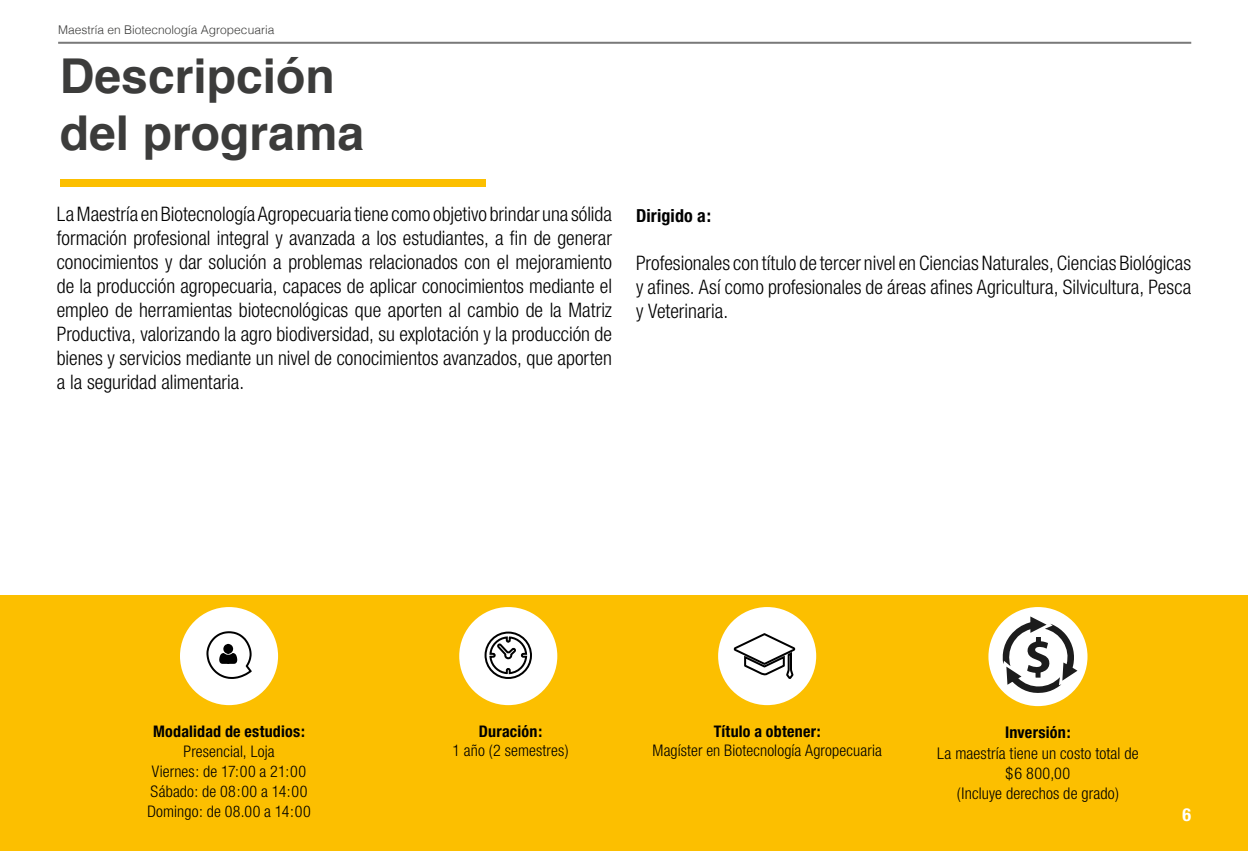
<style>
.page{position:relative;width:1248px;height:851px;background:#fff}
.page>*{position:absolute;margin:0;border:0;box-sizing:border-box;transform-origin:0 0}
.t1{font:700 48px/57.6px "Helvetica";color:#3c3c3b}
.t2{font:300 condensed 20px/24px "Helvetica Neue";color:#000;text-align:justify}
.t3{font:700 condensed 18px "Helvetica Neue";letter-spacing:.005em;color:#000}
.t4{font:700 condensed 18px "Helvetica Neue";color:#fff}
.t5{font:300 condensed 16.2px/20.2px "Helvetica Neue";letter-spacing:.01em;color:#000;text-align:center}
.t6{font:700 condensed 16.2px "Helvetica Neue";letter-spacing:.015em;color:#000}
.t7{font:300 condensed 16px/20px "Helvetica Neue";letter-spacing:.01em;color:#000;text-align:center}
.t8{font:700 condensed 16px "Helvetica Neue";letter-spacing:.015em;color:#000}
.t9{font:300 12px "Helvetica";color:#3c3c3b}
</style>
<div class="page">
<hr style="left:58px;top:42px;width:1133px;height:2px;background:#797979">
<div style="left:60px;top:180px;width:425px;height:7px;background:#fcbf00"></div>
<div style="left:0;top:595px;width:1247px;height:255px;background:#fcbf00"></div>
<div style="left:718px;top:607px;width:98px;height:98px;background:#fff;border-radius:50%"></div>
<div style="left:180px;top:607px;width:98px;height:98px;background:#fff;border-radius:50%"></div>
<svg style="left:733px;top:633px;width:63px;height:46px"></svg>
<div style="left:459px;top:607px;width:98px;height:98px;background:#fff;border-radius:50%"></div>
<svg style="left:484px;top:631px;width:48px;height:48px"></svg>
<svg style="left:206px;top:631px;width:46px;height:48px"></svg>
<div style="left:988px;top:607px;width:99px;height:99px;background:#fff;border-radius:50%"></div>
<svg style="left:1002px;top:616px;width:75px;height:78px"></svg>
<p class="t9" style="left:58px;top:20px;width:218px">Maestría en Biotecnología Agropecuaria</p>
<h1 class="t1" style="left:60px;top:48px;width:306px">Descripción del programa</h1>
<p class="t2" style="left:57px;top:201px;width:556px">La Maestría en Biotecnología Agropecuaria tiene como objetivo brindar una sólida formación profesional integral y avanzada a los estudiantes, a fin de generar conocimientos y dar solución a problemas relacionados con el mejoramiento de la producción agropecuaria, capaces de aplicar conocimientos mediante el empleo de herramientas biotecnológicas que aporten al cambio de la Matriz Productiva, valorizando la agro biodiversidad, su explotación y la producción de bienes y servicios mediante un nivel de conocimientos avanzados, que aporten a la seguridad alimentaria.</p>
<p class="t3" style="left:636px;top:204px;width:77px">Dirigido a:</p>
<p class="t2" style="left:636px;top:250px;width:556px">Profesionales con título de tercer nivel en Ciencias Naturales, Ciencias Biológicas y afines. Así como profesionales de áreas afines Agricultura, Silvicultura, Pesca y Veterinaria.</p>
<p class="t8" style="left:153px;top:721px;width:153px">Modalidad de estudios:</p>
<p class="t7" style="left:147px;top:741px;width:165px">Presencial, Loja<br>Viernes: de 17:00 a 21:00<br>Sábado: de 08:00 a 14:00<br>Domingo: de 08.00 a 14:00</p>
<p class="t8" style="left:479px;top:721px;width:65px">Duración:</p>
<p class="t7" style="left:452px;top:740px;width:118px">1 año (2 semestres)</p>
<p class="t8" style="left:713px;top:721px;width:108px">Título a obtener:</p>
<p class="t7" style="left:652px;top:740px;width:231px">Magíster en Biotecnología Agropecuaria</p>
<p class="t6" style="left:1005px;top:722px;width:67px">Inversión:</p>
<p class="t5" style="left:937px;top:742px;width:203px">La maestría tiene un costo total de $6 800,00<br>(Incluye derechos de grado)</p>
<p class="t4" style="left:1182px;top:803px;width:10px">6</p>
</div>
